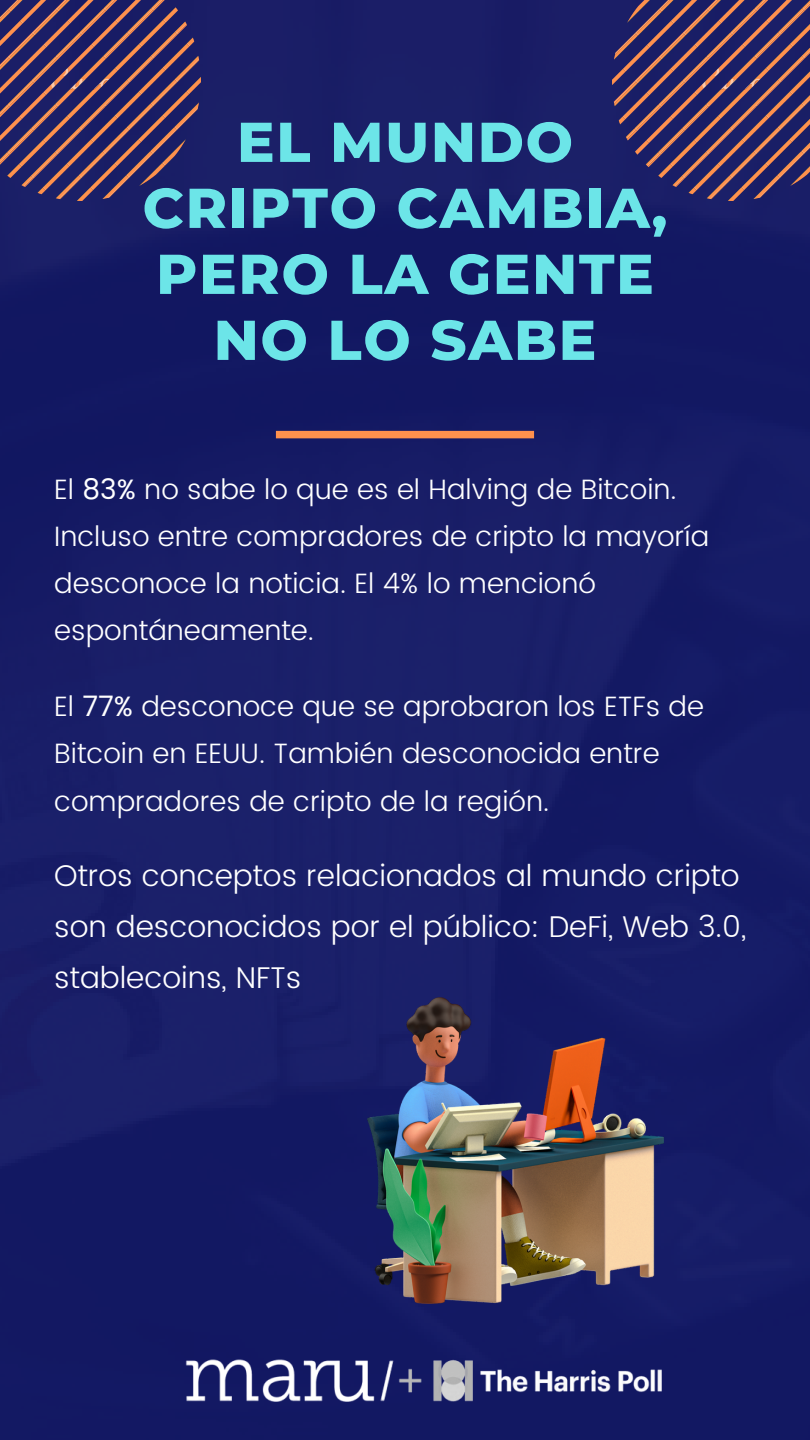
<style>
.page{position:relative;width:810px;height:1440px;background:#121866}
.page>*{position:absolute;margin:0;border:0;box-sizing:border-box;transform-origin:0 0}
.t1{font:800 56px/66px "Montserrat";letter-spacing:.03em;color:#6ce5e8;text-align:center}
.t2{font:300 30px/51px "Poppins";color:#fff}
.t3{font:300 28px/47.2px "Poppins";color:#fff}
.s1{font-weight:400}
</style>
<div class="page">
<div style="left:276px;top:431px;width:258px;height:7px;background:#ff914d"></div>
<img style="left:613px;top:0;width:197px;height:201px">
<img style="left:0;top:0;width:201px;height:201px">
<img style="left:367px;top:997px;width:297px;height:306px">
<img style="left:185px;top:1359px;width:477px;height:43px">
<p class="t1" style="left:143px;top:109px;width:526px">EL MUNDO<br>CRIPTO CAMBIA,<br>PERO LA GENTE<br>NO LO SABE</p>
<p class="t3" style="left:54px;top:465px;width:656px">El <span class="s1">83%</span> no sabe lo que es el Halving de Bitcoin.<br>Incluso entre compradores de cripto la mayoría desconoce la noticia. El 4% lo mencionó espontáneamente.</p>
<p class="t3" style="left:54px;top:683px;width:651px">El <span class="s1">77%</span> desconoce que se aprobaron los ETFs de<br>Bitcoin en EEUU. También desconocida entre compradores de cripto de la región.</p>
<p class="t2" style="left:54px;top:850px;width:693px">Otros conceptos relacionados al mundo cripto son desconocidos por el público: DeFi, Web 3.0, stablecoins, NFTs</p>
</div>
